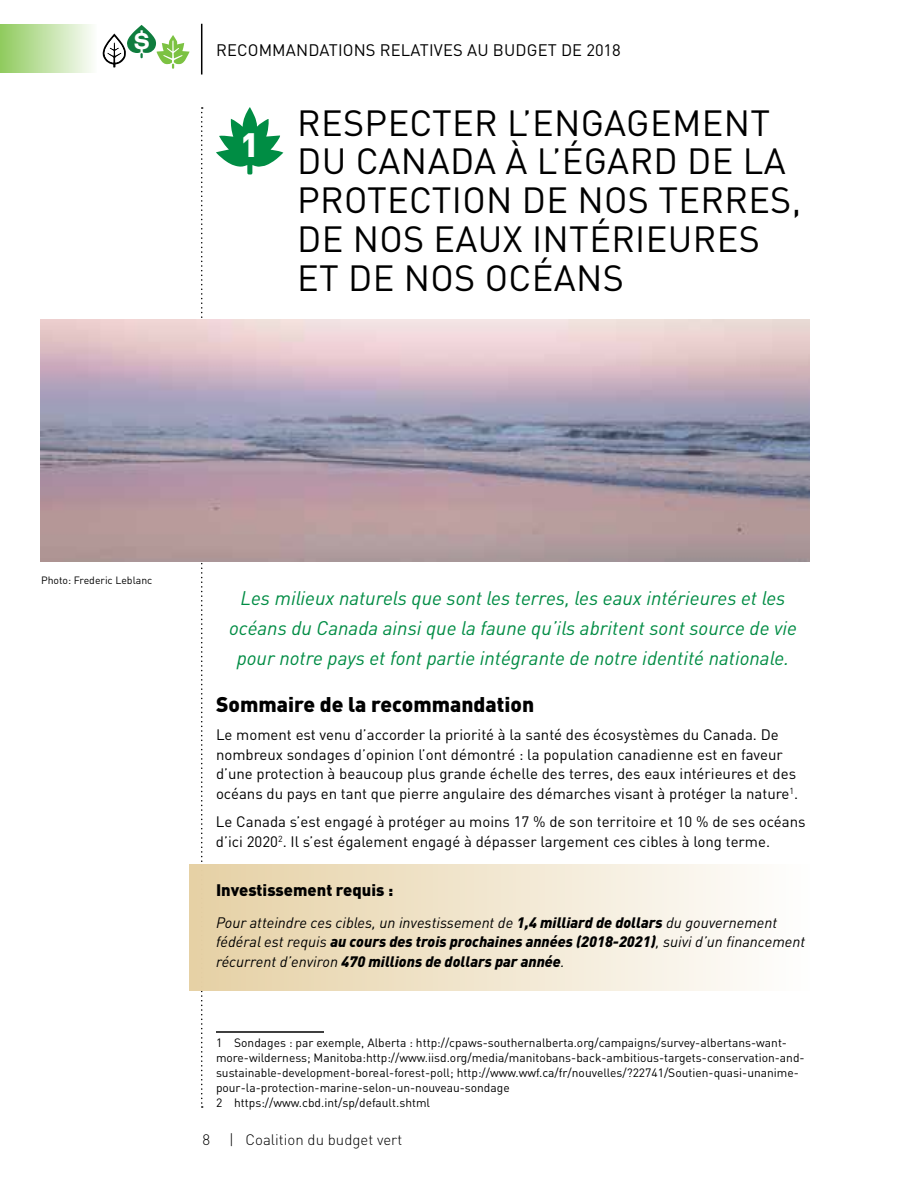
<style>
.page{position:relative;width:918px;height:1188px;background:#fff}
.page>*{position:absolute;margin:0;border:0;box-sizing:border-box;transform-origin:0 0}
.t1{font:36px/39px "DINOT";letter-spacing:.01em;color:#000}
.t2{font:900 33.45px "DINOT";color:#fff}
.t3{font:24.45px "Sans Extended Medium DTC";color:#fff}
.t4{font:900 21px "DINOT";color:#000}
.t5{font:italic 19.5px/30px "DINOT";color:#008c44;text-align:center}
.t6{font:16.5px "DINOT";letter-spacing:.01em;color:#000}
.t7{font:900 16.5px "DINOT";color:#000}
.t8{font:15px/19.5px "DINOT";color:#000}
.t9{font:italic 15px/19.5px "DINOT";color:#000}
.t10{font:300 15px "DINOT";color:#000}
.t11{font:12px/15px "DINOT";color:#000}
.t12{font:10.5px "DINOT";color:#000}
.s1{font-weight:900}
</style>
<div class="page">
<svg style="left:103px;top:25px;width:87px;height:44px"></svg>
<hr style="left:201px;top:24px;width:1px;height:51px;background:#000">
<svg style="left:201px;top:107px;width:2px;height:1001px"></svg>
<div style="left:0;top:24px;width:97px;height:48px;background:linear-gradient(to right,#90cb5e,#fcfdfb)"></div>
<div style="left:189px;top:865px;width:621px;height:126px;background:linear-gradient(to right,#e5d0a4,#fefefe)"></div>
<hr style="left:216px;top:1031px;width:108px;height:2px;background:#000">
<svg style="left:216px;top:107px;width:67px;height:68px"></svg>
<img style="left:40px;top:320px;width:770px;height:241px">
<h3 class="t3" style="left:134px;top:28px;width:17px">$</h3>
<p class="t6" style="left:216px;top:39px;width:406px">RECOMMANDATIONS RELATIVES AU BUDGET DE 2018</p>
<h2 class="t2" style="left:240px;top:122px;width:20px">1</h2>
<h1 class="t1" style="left:297px;top:102px;width:505px">RESPECTER L’ENGAGEMENT<br>DU CANADA À L’ÉGARD DE LA<br>PROTECTION DE NOS TERRES,<br>DE NOS EAUX INTÉRIEURES<br>ET DE NOS OCÉANS</h1>
<p class="t12" style="left:41px;top:573px;width:113px">Photo: Frederic Leblanc</p>
<h3 class="t5" style="left:229px;top:582px;width:569px">Les milieux naturels que sont les terres, les eaux intérieures et les océans du Canada ainsi que la faune qu’ils abritent sont source de vie pour notre pays et font partie intégrante de notre identité nationale.</h3>
<h3 class="t4" style="left:216px;top:690px;width:320px">Sommaire de la recommandation</h3>
<p class="t8" style="left:216px;top:724px;width:584px">Le moment est venu d’accorder la priorité à la santé des écosystèmes du Canada. De nombreux sondages d’opinion l’ont démontré : la population canadienne est en faveur d’une protection à beaucoup plus grande échelle des terres, des eaux intérieures et des océans du pays en tant que pierre angulaire des démarches visant à protéger la nature<sup>1</sup>.</p>
<p class="t8" style="left:216px;top:811px;width:591px">Le Canada s’est engagé à protéger au moins 17 % de son territoire et 10 % de ses océans d’ici 2020<sup>2</sup>. Il s’est également engagé à dépasser largement ces cibles à long terme.</p>
<p class="t7" style="left:216px;top:879px;width:179px">Investissement requis :</p>
<p class="t9" style="left:216px;top:912px;width:591px">Pour atteindre ces cibles, un investissement de <span class="s1">1,4 milliard de dollars</span> du gouvernement fédéral est requis <span class="s1">au cours des trois prochaines années (2018-2021)</span>, suivi d’un financement récurrent d’environ <span class="s1">470 millions de dollars par année</span>.</p>
<p class="t11" style="left:216px;top:1035px;width:590px">1 Sondages : par exemple, Alberta : http://cpaws-southernalberta.org/campaigns/survey-albertans-want&shy;more-wilderness; Manitoba:http://www.iisd.org/media/manitobans-back-ambitious-targets-conservation-and&shy;sustainable-development-boreal-forest-poll; http://www.wwf.ca/fr/nouvelles/?22741/Soutien-quasi-unanime&shy;pour-la-protection-marine-selon-un-nouveau-sondage<br>2 https://www.cbd.int/sp/default.shtml</p>
<p class="t10" style="left:202px;top:1130px;width:9px">8</p>
<p class="t10" style="left:229px;top:1130px;width:174px">| Coalition du budget vert</p>
</div>
